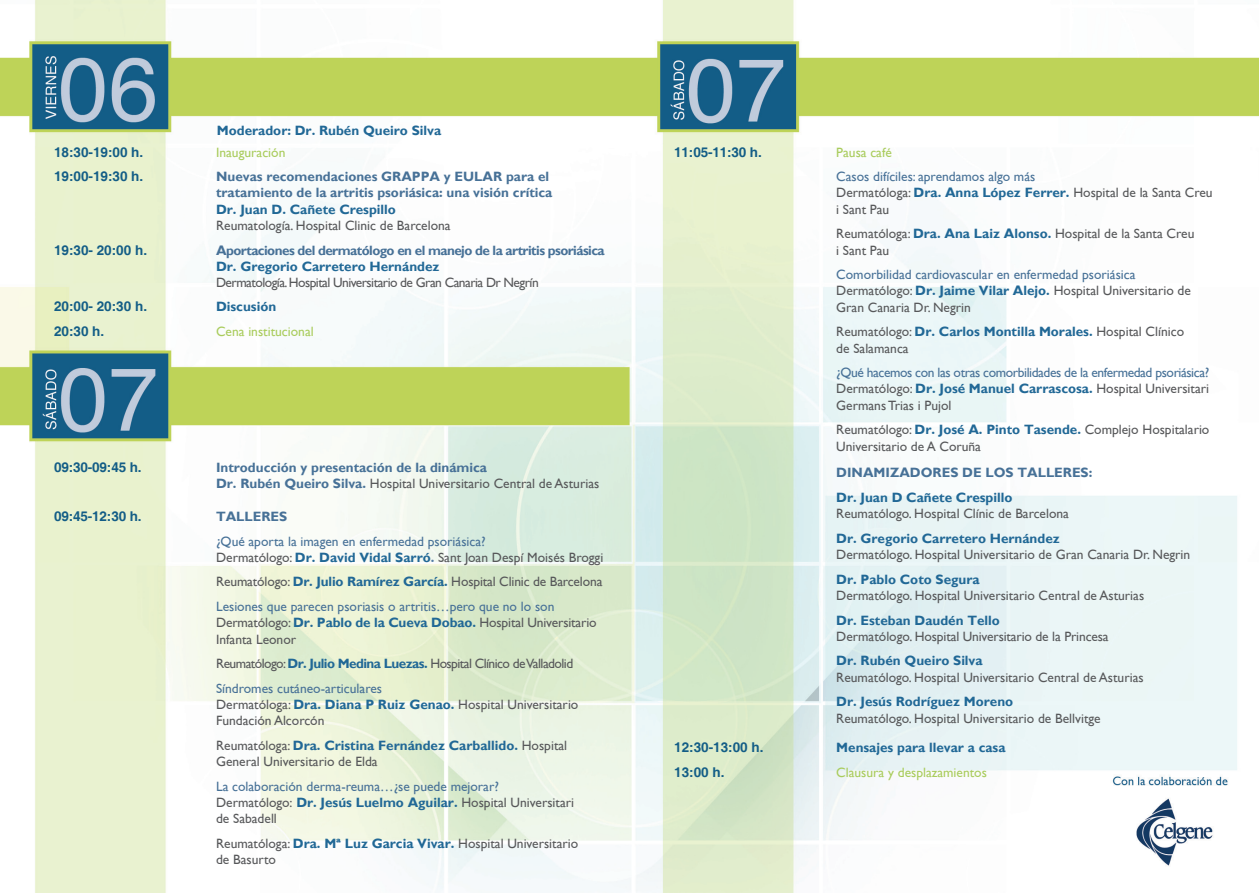
<style>
.page{position:relative;width:1259px;height:893px;background:#fff}
.page>*{position:absolute;margin:0;border:0;box-sizing:border-box;transform-origin:0 0}
.t1{font:13.5px/16.2px "Gill Sans";color:#57585a}
.t2{font:13.5px/16.2px "Gill Sans";color:#477197}
.t3{font:700 13.5px/16.2px "Gill Sans";color:#477197}
.t4{font:700 13.5px/16.2px "Gill Sans";letter-spacing:-.04em;color:#477197}
.t5{font:700 13.5px "Helvetica";color:#135d86}
.t6{font:13.5px "Gill Sans";color:#a9cc5c}
.t7{font:700 13.5px "Gill Sans";color:#216896}
.t8{font:13.5px "Gill Sans";letter-spacing:-.04em;color:#57585a}
.s1{color:#216896}
.s2{font-weight:400;color:#57585a}
.s3{color:#57585a}
.s4{font-weight:700;color:#216896}
.s5{font-weight:700;color:#527ca5}
.s6{color:#477197}
</style>
<div class="page">
<img style="left:0;top:0;width:1259px;height:893px">
<p class="t7" style="left:217px;top:122px;width:226px">Moderador: Dr. Rubén Queiro Silva</p>
<p class="t5" style="left:54px;top:144px;width:91px">18:30-19:00 h.</p>
<p class="t6" style="left:216px;top:144px;width:71px">Inauguración</p>
<p class="t5" style="left:54px;top:168px;width:91px">19:00-19:30 h.</p>
<p class="t3" style="left:216px;top:169px;width:338px">Nuevas recomendaciones GRAPPA y EULAR para el tratamiento de la artritis psoriásica: una visión crítica <span class="s1">Dr. Juan D. Cañete Crespillo<br></span><span class="s2">Reumatología. Hospital Clinic de Barcelona</span></p>
<p class="t5" style="left:54px;top:242px;width:95px">19:30- 20:00 h.</p>
<p class="t4" style="left:216px;top:242px;width:390px">Aportaciones del dermatólogo en el manejo de la artritis psoriásica<br><span class="s1">Dr. Gregorio Carretero Hernández<br></span><span class="s2">Dermatología. Hospital Universitario de Gran Canaria Dr Negrín</span></p>
<p class="t5" style="left:54px;top:298px;width:95px">20:00- 20:30 h.</p>
<p class="t7" style="left:216px;top:298px;width:62px">Discusión</p>
<p class="t5" style="left:54px;top:323px;width:52px">20:30 h.</p>
<p class="t6" style="left:216px;top:324px;width:99px">Cena institucional</p>
<p class="t5" style="left:54px;top:459px;width:89px">09:30-09:45 h.</p>
<p class="t3" style="left:216px;top:460px;width:385px">Introducción y presentación de la dinámica<br>Dr. Rubén Queiro Silva. <span class="s2">Hospital Universitario Central de Asturias</span></p>
<p class="t5" style="left:54px;top:508px;width:89px">09:45-12:30 h.</p>
<p class="t3" style="left:216px;top:508px;width:73px">TALLERES</p>
<p class="t2" style="left:216px;top:533px;width:389px">¿Qué aporta la imagen en enfermedad psoriásica?<br><span class="s3">Dermatólogo:</span> <span class="s4">Dr. David Vidal Sarró</span><span class="s5">.</span> <span class="s3">Sant Joan Despí Moisés Broggi</span></p>
<p class="t1" style="left:216px;top:574px;width:388px">Reumatólogo: <span class="s4">Dr. Julio Ramírez García.</span> Hospital Clinic de Barcelona</p>
<p class="t2" style="left:216px;top:598px;width:382px">Lesiones que parecen psoriasis o artritis…pero que no lo son<br><span class="s3">Dermatólogo:</span> <span class="s4">Dr. Pablo de la Cueva Dobao.</span> <span class="s3">Hospital Universitario<br>Infanta Leonor</span></p>
<p class="t8" style="left:216px;top:656px;width:359px">Reumatólogo: <span class="s4">Dr. Julio Medina Luezas.</span> Hospital Clínico de Valladolid</p>
<p class="t1" style="left:216px;top:680px;width:364px"><span class="s6">Síndromes cutáneo-articulares<br></span>Dermatóloga: <span class="s4">Dra. Diana P Ruiz Genao.</span> Hospital Universitario<br>Fundación Alcorcón</p>
<p class="t1" style="left:216px;top:737px;width:353px">Reumatóloga: <span class="s4">Dra. Cristina Fernández Carballido.</span> Hospital<br>General Universitario de Elda</p>
<p class="t2" style="left:216px;top:778px;width:359px">La colaboración derma-reuma…¿se puede mejorar?<br><span class="s3">Dermatólogo:</span> <span class="s4">Dr. Jesús Luelmo Aguilar.</span> <span class="s3">Hospital Universitari de Sabadell</span></p>
<p class="t1" style="left:216px;top:835px;width:364px">Reumatóloga: <span class="s4">Dra. Mª Luz Garcia Vivar.</span> Hospital Universitario de Basurto</p>
<p class="t5" style="left:674px;top:144px;width:89px">11:05-11:30 h.</p>
<p class="t6" style="left:836px;top:144px;width:57px">Pausa café</p>
<p class="t1" style="left:836px;top:168px;width:378px"><span class="s6">Casos difíciles: aprendamos algo más<br></span>Dermatóloga: <span class="s4">Dra. Anna López Ferrer.</span> Hospital de la Santa Creu i Sant Pau</p>
<p class="t1" style="left:836px;top:226px;width:360px">Reumatóloga: <span class="s4">Dra. Ana Laiz Alonso.</span> Hospital de la Santa Creu i Sant Pau</p>
<p class="t1" style="left:836px;top:266px;width:356px"><span class="s6">Comorbilidad cardiovascular en enfermedad psoriásica<br></span>Dermatólogo: <span class="s4">Dr. Jaime Vilar Alejo.</span> Hospital Universitario de<br>Gran Canaria Dr. Negrin</p>
<p class="t1" style="left:836px;top:324px;width:349px">Reumatólogo: <span class="s4">Dr. Carlos Montilla Morales.</span> Hospital Clínico de Salamanca</p>
<p class="t2" style="left:836px;top:365px;width:374px;text-align:justify">¿Qué hacemos con las otras comorbilidades de la enfermedad psoriásica?<br><span class="s3">Dermatólogo:</span> <span class="s4">Dr. José Manuel Carrascosa.</span> <span class="s3">Hospital Universitari Germans Trias i Pujol</span></p>
<p class="t1" style="left:836px;top:422px;width:375px">Reumatólogo: <span class="s4">Dr. José A. Pinto Tasende.</span> Complejo Hospitalario<br>Universitario de A Coruña</p>
<p class="t3" style="left:836px;top:464px;width:258px">DINAMIZADORES DE LOS TALLERES:</p>
<p class="t1" style="left:836px;top:489px;width:234px"><span class="s4">Dr. Juan D Cañete Crespillo<br></span>Reumatólogo. Hospital Clínic de Barcelona</p>
<p class="t1" style="left:836px;top:530px;width:355px"><span class="s4">Dr. Gregorio Carretero Hernández<br></span>Dermatólogo. Hospital Universitario de Gran Canaria Dr. Negrin</p>
<p class="t1" style="left:836px;top:571px;width:309px"><span class="s4">Dr. Pablo Coto Segura<br></span>Dermatólogo. Hospital Universitario Central de Asturias</p>
<p class="t1" style="left:836px;top:612px;width:274px"><span class="s4">Dr. Esteban Daudén Tello<br></span>Dermatólogo. Hospital Universitario de la Princesa</p>
<p class="t1" style="left:836px;top:653px;width:309px"><span class="s4">Dr. Rubén Queiro Silva<br></span>Reumatólogo. Hospital Universitario Central de Asturias</p>
<p class="t1" style="left:836px;top:694px;width:266px"><span class="s4">Dr. Jesús Rodríguez Moreno<br></span>Reumatólogo. Hospital Universitario de Bellvitge</p>
<p class="t5" style="left:674px;top:739px;width:91px">12:30-13:00 h.</p>
<p class="t7" style="left:836px;top:739px;width:171px">Mensajes para llevar a casa</p>
<p class="t5" style="left:674px;top:764px;width:52px">13:00 h.</p>
<p class="t6" style="left:836px;top:764px;width:152px">Clausura y desplazamientos</p>
</div>
